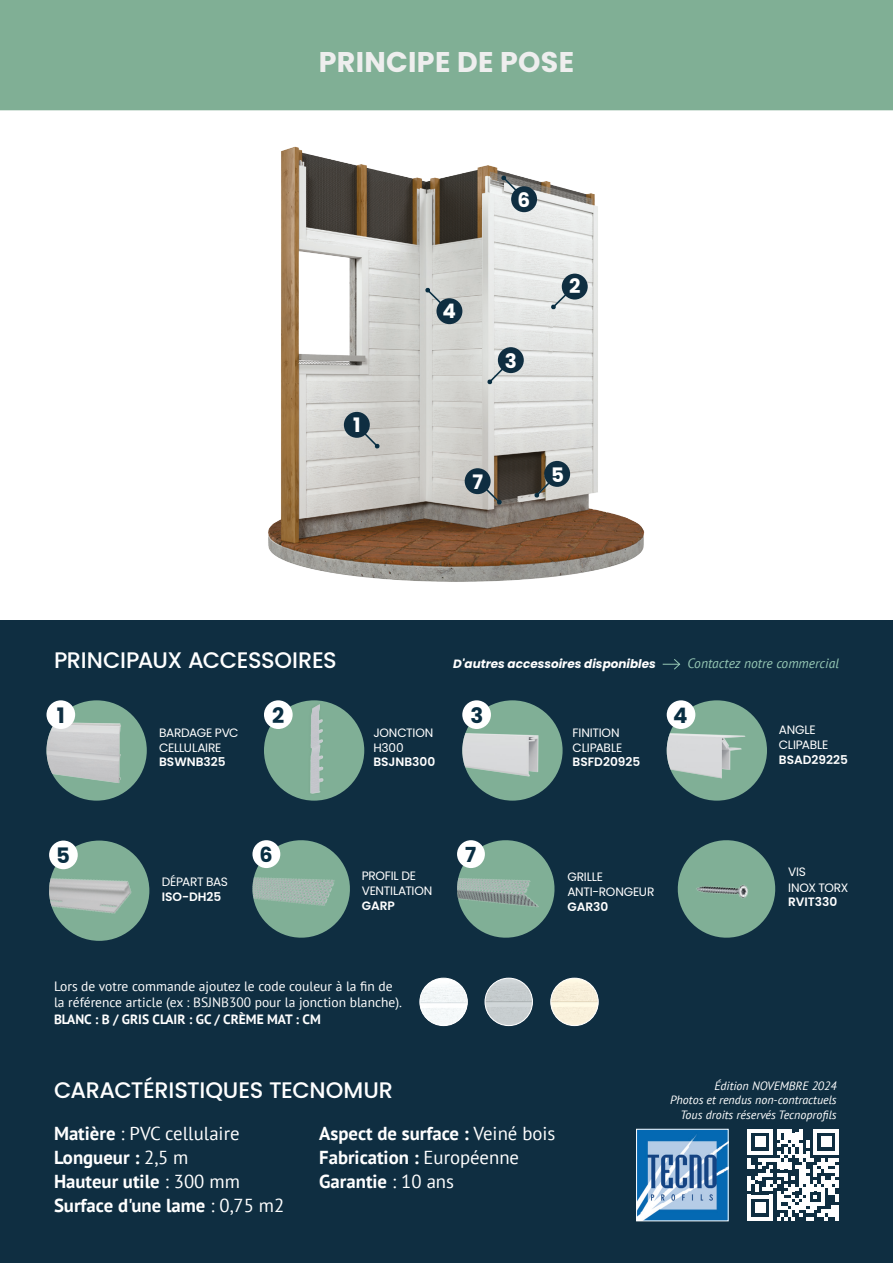
<style>
.page{position:relative;width:893px;height:1263px;background:#fff}
.page>*{position:absolute;margin:0;border:0;box-sizing:border-box;transform-origin:0 0}
.t1{font:700 28.5px "Poppins";letter-spacing:.01em;color:#eee}
.t2{font:500 22.5px "Poppins";letter-spacing:-.015em;color:#fff}
.t3{font:700 21.3px "Poppins";color:#082e42}
.t4{font:700 21.3px "Poppins";color:#0f2e41}
.t5{font:700 20.7px "Poppins";color:#082e42}
.t6{font:700 19.95px "Poppins";color:#fff}
.t7{font:700 18.75px/24px "PT Sans";color:#fff}
.t8{font:13.5px/16.5px "PT Sans";color:#fff}
.t9{font:700 13.5px "PT Sans";color:#fff}
.t10{font:italic 13.5px "PT Sans";color:#96c8b5}
.t11{font:12.15px/15.1px "Poppins";letter-spacing:-.02em;color:#fff}
.t12{font:600 12.15px "Poppins";color:#fff}
.t13{font:italic 12px/14.4px "PT Sans";color:#fff;text-align:right}
.t14{font:italic 700 12px "Poppins";color:#fff}
.s1{font-weight:400}
</style>
<div class="page">
<div style="left:0;top:620px;width:893px;height:643px;background:#0f2e41"></div>
<svg style="left:747px;top:1129px;width:92px;height:91px"></svg>
<svg style="left:663px;top:659px;width:18px;height:11px"></svg>
<div style="left:0;top:0;width:893px;height:111px;background:#80af95"></div>
<img style="left:47px;top:700px;width:100px;height:101px;border-radius:50px">
<div style="left:47px;top:700px;width:28px;height:29px;background:#fff;border-radius:50%"></div>
<img style="left:264px;top:700px;width:100px;height:101px;border-radius:50px">
<div style="left:264px;top:700px;width:29px;height:29px;background:#fff;border-radius:50%"></div>
<img style="left:462px;top:700px;width:100px;height:101px">
<div style="left:462px;top:700px;width:29px;height:29px;background:#fff;border-radius:50%"></div>
<svg style="left:667px;top:700px;width:100px;height:101px"></svg>
<img style="left:667px;top:702px;width:96px;height:96px">
<div style="left:667px;top:700px;width:28px;height:29px;background:#fff;border-radius:50%"></div>
<img style="left:677px;top:840px;width:99px;height:98px">
<img style="left:457px;top:840px;width:98px;height:98px">
<div style="left:457px;top:840px;width:28px;height:28px;background:#fff;border-radius:50%"></div>
<img style="left:49px;top:840px;width:100px;height:101px">
<div style="left:49px;top:840px;width:29px;height:29px;background:#fff;border-radius:50%"></div>
<img style="left:252px;top:840px;width:98px;height:98px">
<div style="left:252px;top:840px;width:28px;height:28px;background:#fff;border-radius:50%"></div>
<img style="left:420px;top:978px;width:47px;height:47px;border-radius:24px">
<div style="left:420px;top:978px;width:48px;height:48px;border:1px solid #fff;border-radius:50%"></div>
<img style="left:551px;top:978px;width:47px;height:47px;border-radius:24px">
<div style="left:550px;top:978px;width:49px;height:48px;border:1px solid #fff;border-radius:50%"></div>
<img style="left:485px;top:978px;width:47px;height:47px;border-radius:24px">
<div style="left:485px;top:978px;width:48px;height:48px;border:1px solid #fff;border-radius:50%"></div>
<img style="left:638px;top:1131px;width:88px;height:88px">
<div style="left:636px;top:1129px;width:92px;height:92px;border:1px solid #fff"></div>
<img style="left:268px;top:146px;width:377px;height:436px">
<svg style="left:360px;top:429px;width:20px;height:20px"></svg>
<div style="left:344px;top:412px;width:26px;height:26px;background:#0f2e41;border-radius:50%"></div>
<svg style="left:501px;top:175px;width:20px;height:20px"></svg>
<div style="left:511px;top:186px;width:26px;height:26px;background:#0f2e41;border-radius:50%"></div>
<svg style="left:551px;top:290px;width:19px;height:20px"></svg>
<div style="left:562px;top:274px;width:26px;height:26px;background:#0f2e41;border-radius:50%"></div>
<svg style="left:487px;top:365px;width:20px;height:19px"></svg>
<div style="left:498px;top:347px;width:26px;height:26px;background:#0f2e41;border-radius:50%"></div>
<svg style="left:425px;top:288px;width:20px;height:19px"></svg>
<div style="left:436px;top:298px;width:26px;height:26px;background:#0f2e41;border-radius:50%"></div>
<svg style="left:482px;top:485px;width:20px;height:20px"></svg>
<div style="left:465px;top:468px;width:26px;height:26px;background:#0f2e41;border-radius:50%"></div>
<svg style="left:534px;top:478px;width:20px;height:20px"></svg>
<div style="left:544px;top:461px;width:26px;height:26px;background:#0f2e41;border-radius:50%"></div>
<h1 class="t1" style="left:319px;top:46px;width:257px">PRINCIPE DE POSE</h1>
<p class="t6" style="left:353px;top:413px;width:9px">1</p>
<p class="t6" style="left:443px;top:300px;width:15px">4</p>
<p class="t6" style="left:517px;top:188px;width:14px">6</p>
<p class="t6" style="left:505px;top:349px;width:14px">3</p>
<p class="t6" style="left:569px;top:275px;width:13px">2</p>
<p class="t6" style="left:472px;top:471px;width:12px">7</p>
<p class="t6" style="left:551px;top:463px;width:14px">5</p>
<p class="t2" style="left:54px;top:647px;width:284px">PRINCIPAUX ACCESSOIRES</p>
<p class="t14" style="left:453px;top:657px;width:204px">D'autres accessoires disponibles</p>
<p class="t10" style="left:687px;top:655px;width:153px">Contactez notre commercial</p>
<p class="t4" style="left:57px;top:703px;width:10px">1</p>
<p class="t3" style="left:272px;top:703px;width:14px">2</p>
<p class="t3" style="left:470px;top:703px;width:14px">3</p>
<p class="t3" style="left:673px;top:703px;width:16px">4</p>
<p class="t11" style="left:159px;top:725px;width:81px">BARDAGE PVC<br>CELLULAIRE</p>
<p class="t12" style="left:159px;top:755px;width:68px">BSWNB325</p>
<p class="t11" style="left:373px;top:725px;width:61px">JONCTION<br>H300</p>
<p class="t12" style="left:373px;top:755px;width:63px">BSJNB300</p>
<p class="t11" style="left:573px;top:725px;width:51px">FINITION<br>CLIPABLE</p>
<p class="t12" style="left:573px;top:755px;width:69px">BSFD20925</p>
<p class="t11" style="left:779px;top:722px;width:51px">ANGLE<br>CLIPABLE</p>
<p class="t12" style="left:779px;top:752px;width:71px">BSAD29225</p>
<p class="t3" style="left:56px;top:843px;width:15px">5</p>
<p class="t5" style="left:260px;top:843px;width:15px">6</p>
<p class="t5" style="left:465px;top:843px;width:13px">7</p>
<p class="t11" style="left:162px;top:874px;width:68px">DÉPART BAS</p>
<p class="t12" style="left:162px;top:889px;width:61px">ISO-DH25</p>
<p class="t11" style="left:362px;top:868px;width:72px">PROFIL DE<br>VENTILATION</p>
<p class="t12" style="left:362px;top:899px;width:35px">GARP</p>
<p class="t11" style="left:567px;top:869px;width:89px">GRILLE<br>ANTI-RONGEUR</p>
<p class="t12" style="left:567px;top:899px;width:42px">GAR30</p>
<p class="t11" style="left:788px;top:864px;width:62px">VIS<br>INOX TORX</p>
<p class="t12" style="left:788px;top:895px;width:51px">RVIT330</p>
<p class="t8" style="left:54px;top:977px;width:350px">Lors de votre commande ajoutez le code couleur à la fin de la référence article (ex : BSJNB300 pour la jonction blanche).</p>
<p class="t9" style="left:54px;top:1010px;width:268px">BLANC : B / GRIS CLAIR : GC / CRÈME MAT : CM</p>
<p class="t2" style="left:54px;top:1077px;width:341px">CARACTÉRISTIQUES TECNOMUR</p>
<p class="t13" style="left:670px;top:1078px;width:168px">Édition NOVEMBRE 2024<br>Photos et rendus non-contractuels<br>Tous droits réservés Tecnoprofils</p>
<p class="t7" style="left:54px;top:1121px;width:232px">Matière <span class="s1">: PVC cellulaire<br></span>Longueur : <span class="s1">2,5 m<br></span>Hauteur utile <span class="s1">: 300 mm<br></span>Surface d'une lame <span class="s1">: 0,75 m2</span></p>
<p class="t7" style="left:319px;top:1121px;width:238px">Aspect de surface : <span class="s1">Veiné bois<br></span>Fabrication : <span class="s1">Européenne<br></span>Garantie <span class="s1">: 10 ans</span></p>
</div>
